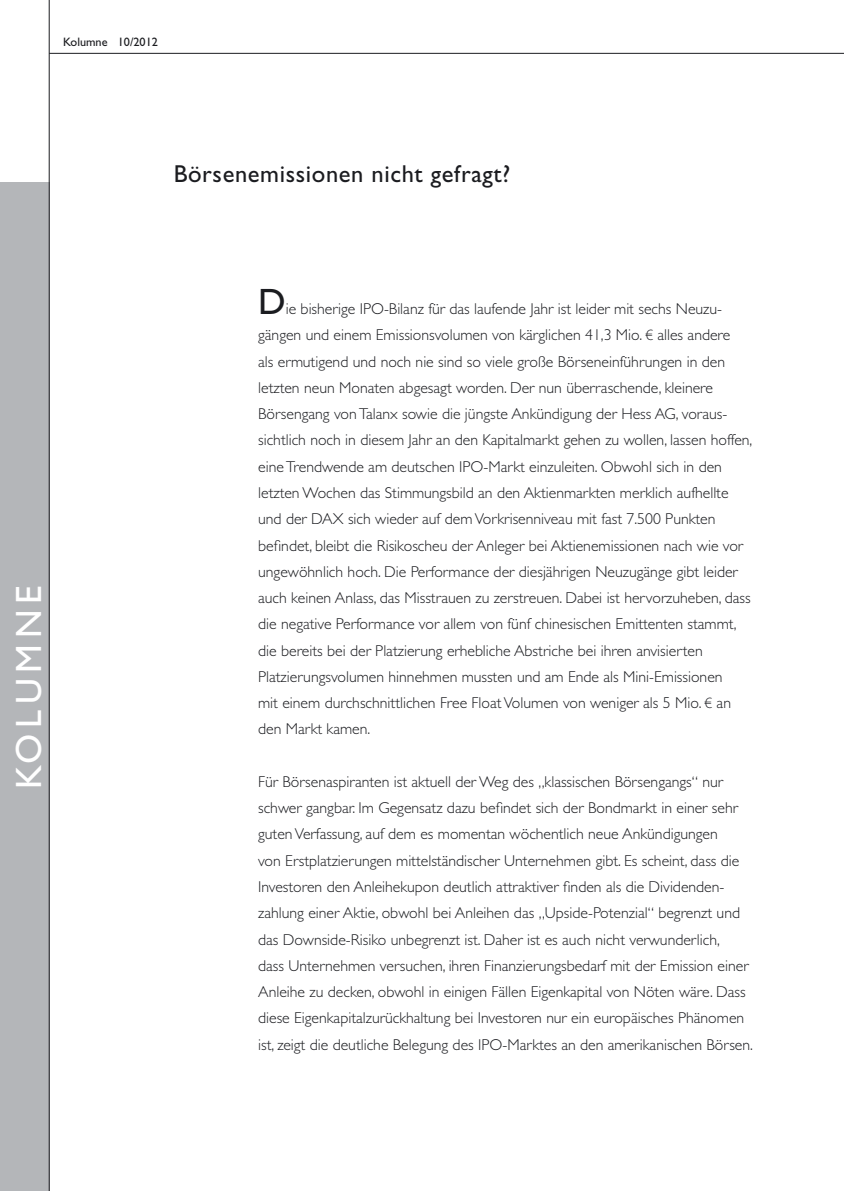
<style>
.page{position:relative;width:844px;height:1191px;background:#fff}
.page>*{position:absolute;margin:0;border:0;box-sizing:border-box;transform-origin:0 0}
.t1{font:36.75px "Gill Sans";letter-spacing:.15em;color:#fff}
.t2{font:36.75px "Gill Sans";color:#1b1c20}
.t3{font:24.5px "Gill Sans";letter-spacing:.025em;color:#1b1c20}
.t4{font:300 15.75px/26.2px "Gill Sans";color:#1b1c20}
.t5{font:12.25px "Gill Sans";color:#1b1c20}
.s1{font-family:"Myriad Pro"}
</style>
<div class="page">
<div style="left:0;top:182px;width:49px;height:1009px;background:#b4b6b9"></div>
<hr style="left:49px;top:53px;width:794px;height:1px;background:#1b1c20">
<hr style="left:49px;top:0;width:1px;height:1191px;background:#1b1c20">
<p class="t5" style="left:63px;top:35px;width:46px">Kolumne</p>
<p class="t5" style="left:118px;top:35px;width:42px">10/2012</p>
<h1 class="t1" style="left:8px;top:788px;width:204px;rotate:-90deg">KOLUMNE</h1>
<h2 class="t3" style="left:174px;top:160px;width:338px">Börsenemissionen nicht gefragt?</h2>
<h1 class="t2" style="left:258px;top:281px;width:29px">D</h1>
<p class="t4" style="left:258px;top:296px;width:495px;text-indent:28px">ie bisherige IPO-Bilanz für das laufende Jahr ist leider mit sechs Neuzu&shy;gängen und einem Emissionsvolumen von kärglichen 41,3 Mio. <span class="s1">€</span> alles andere<br>als ermutigend und noch nie sind so viele große Börseneinführungen in den letzten neun Monaten abgesagt worden. Der nun überraschende, kleinere Börsengang von Talanx sowie die jüngste Ankündigung der Hess AG, voraus&shy;sichtlich noch in diesem Jahr an den Kapitalmarkt gehen zu wollen, lassen hoffen, eine Trendwende am deutschen IPO-Markt einzuleiten. Obwohl sich in den letzten Wochen das Stimmungsbild an den Aktienmarkten merklich aufhellte und der DAX sich wieder auf dem Vorkrisenniveau mit fast 7.500 Punkten befindet, bleibt die Risikoscheu der Anleger bei Aktienemissionen nach wie vor ungewöhnlich hoch. Die Performance der diesjährigen Neuzugänge gibt leider auch keinen Anlass, das Misstrauen zu zerstreuen. Dabei ist hervorzuheben, dass die negative Performance vor allem von fünf chinesischen Emittenten stammt, die bereits bei der Platzierung erhebliche Abstriche bei ihren anvisierten Platzierungsvolumen hinnehmen mussten und am Ende als Mini-Emissionen<br>mit einem durchschnittlichen Free Float Volumen von weniger als 5 Mio. <span class="s1">€</span> an den Markt kamen.</p>
<p class="t4" style="left:258px;top:768px;width:496px">Für Börsenaspiranten ist aktuell der Weg des „klassischen Börsengangs“ nur schwer gangbar. Im Gegensatz dazu befindet sich der Bondmarkt in einer sehr guten Verfassung, auf dem es momentan wöchentlich neue Ankündigungen<br>von Erstplatzierungen mittelständischer Unternehmen gibt. Es scheint, dass die Investoren den Anleihekupon deutlich attraktiver finden als die Dividenden&shy;zahlung einer Aktie, obwohl bei Anleihen das „Upside-Potenzial“ begrenzt und das Downside-Risiko unbegrenzt ist. Daher ist es auch nicht verwunderlich,<br>dass Unternehmen versuchen, ihren Finanzierungsbedarf mit der Emission einer Anleihe zu decken, obwohl in einigen Fällen Eigenkapital von Nöten wäre. Dass diese Eigenkapitalzurückhaltung bei Investoren nur ein europäisches Phänomen ist, zeigt die deutliche Belegung des IPO-Marktes an den amerikanischen Börsen.</p>
</div>
